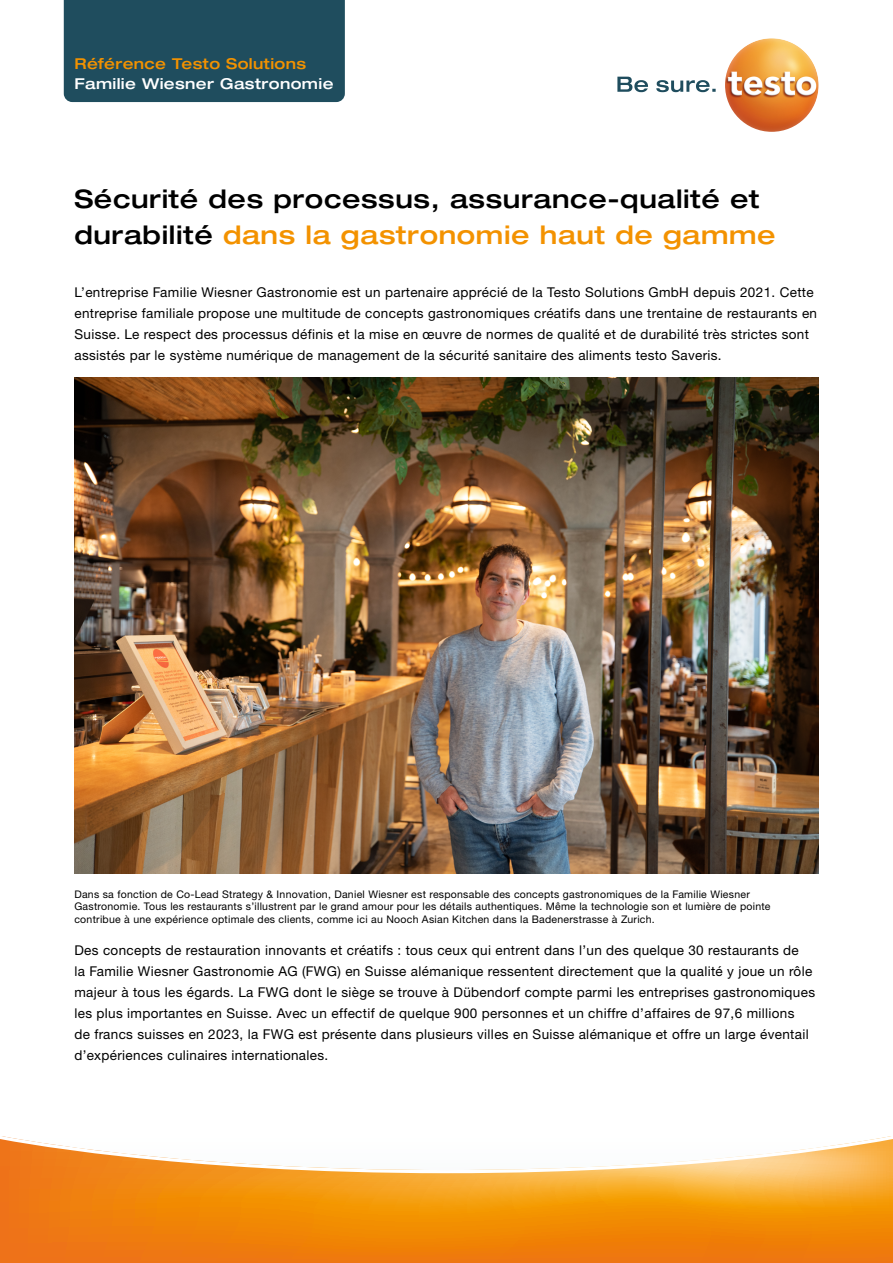
<style>
.page{position:relative;width:893px;height:1263px;background:#fff}
.page>*{position:absolute;margin:0;border:0;box-sizing:border-box;transform-origin:0 0}
.t1{font:500 expanded 25.5px/36px "Helvetica Neue LTW1 G";letter-spacing:.025em;color:#000}
.t2{font:500 expanded 15px "Helvetica Neue LTW1 G";letter-spacing:.025em;color:#fff}
.t3{font:500 expanded 15px "Helvetica Neue LTW1 G";letter-spacing:.025em;color:#f39200}
.t4{font:13.5px/21px "Helvetica Neue LTW1 G";letter-spacing:.025em;color:#000}
.t5{font:10.5px/12.6px "Helvetica Neue LTW1 G";letter-spacing:.025em;color:#000}
.s1{color:#f39200}
</style>
<div class="page">
<svg style="left:0;top:1136px;width:893px;height:127px"></svg>
<svg style="left:617px;top:77px;width:99px;height:15px"></svg>
<img style="left:725px;top:38px;width:94px;height:94px;border-radius:47px">
<div style="left:64px;top:0;width:281px;height:102px;background:#1f4d5e"></div>
<img style="left:74px;top:377px;width:745px;height:496px">
<p class="t3" style="left:74px;top:54px;width:233px">Référence Testo Solutions</p>
<p class="t2" style="left:74px;top:74px;width:261px">Familie Wiesner Gastronomie</p>
<h1 class="t1" style="left:74px;top:180px;width:703px">Sécurité des processus, assurance-qualité et durabilité <span class="s1">dans la gastronomie haut de gamme</span></h1>
<p class="t4" style="left:74px;top:282px;width:744px">L’entreprise Familie Wiesner Gastronomie est un partenaire apprécié de la Testo Solutions GmbH depuis 2021. Cette entreprise familiale propose une multitude de concepts gastronomiques créatifs dans une trentaine de restaurants en Suisse. Le respect des processus définis et la mise en œuvre de normes de qualité et de durabilité très strictes sont assistés par le système numérique de management de la sécurité sanitaire des aliments testo Saveris.</p>
<p class="t5" style="left:74px;top:887px;width:698px">Dans sa fonction de Co-Lead Strategy &amp; Innovation, Daniel Wiesner est responsable des concepts gastronomiques de la Familie Wiesner<br>Gastronomie. Tous les restaurants s’illustrent par le grand amour pour les détails authentiques. Même la technologie son et lumière de pointe contribue à une expérience optimale des clients, comme ici au Nooch Asian Kitchen dans la Badenerstrasse à Zurich.</p>
<p class="t4" style="left:74px;top:939px;width:742px">Des concepts de restauration innovants et créatifs : tous ceux qui entrent dans l’un des quelque 30 restaurants de<br>la Familie Wiesner Gastronomie AG (FWG) en Suisse alémanique ressentent directement que la qualité y joue un rôle majeur à tous les égards. La FWG dont le siège se trouve à Dübendorf compte parmi les entreprises gastronomiques les plus importantes en Suisse. Avec un effectif de quelque 900 personnes et un chiffre d’affaires de 97,6 millions<br>de francs suisses en 2023, la FWG est présente dans plusieurs villes en Suisse alémanique et offre un large éventail d’expériences culinaires internationales.</p>
</div>
